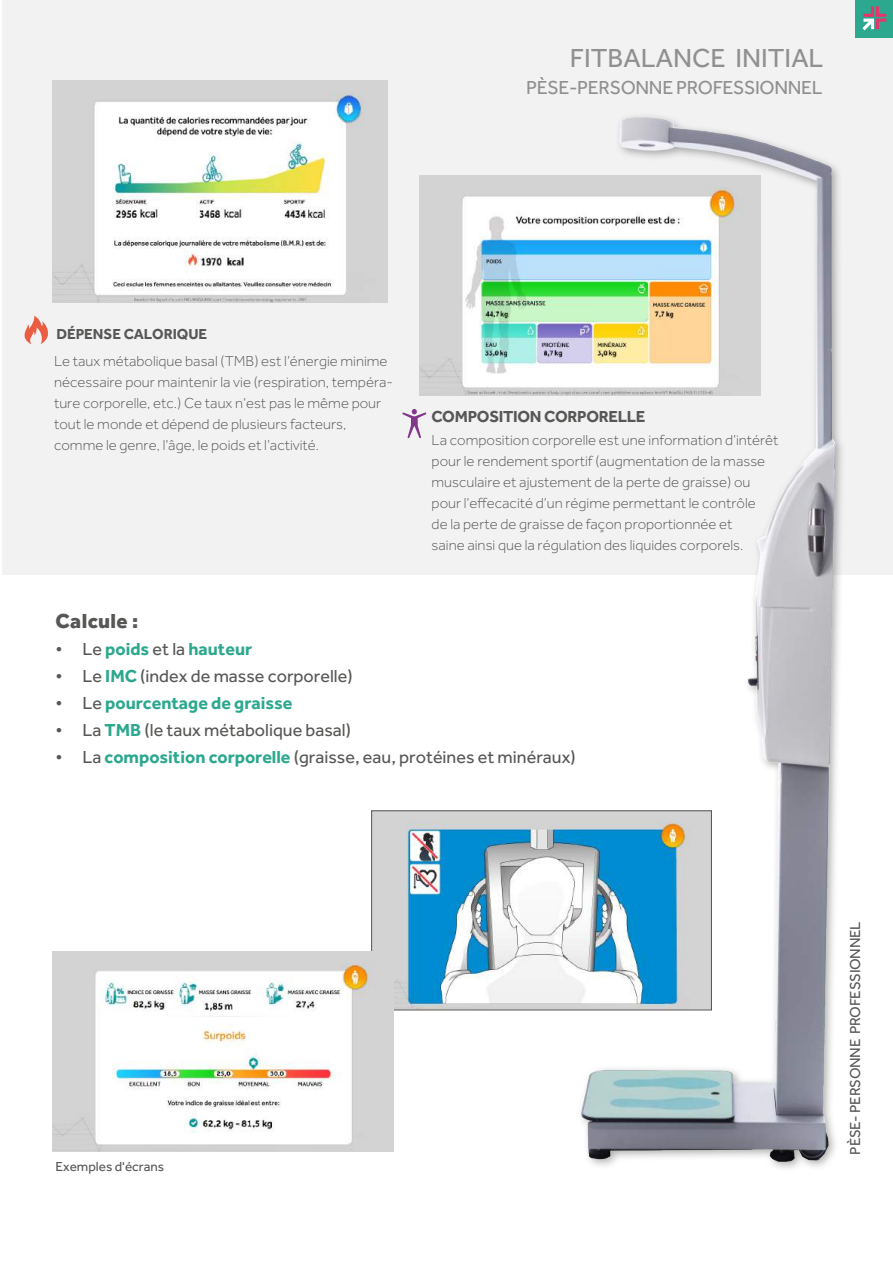
<style>
.page{position:relative;width:893px;height:1263px;background:#fff}
.page>*{position:absolute;margin:0;border:0;box-sizing:border-box;transform-origin:0 0}
.t1{font:27px "Effra";color:#909090}
.t2{font:800 21px "Effra";letter-spacing:.02em;color:#575756}
.t3{font:19.5px "Effra";letter-spacing:-.02em;color:#909090}
.t4{font:18px/27px "Effra";color:#575756;text-align:justify}
.t5{font:700 16.5px "Effra";letter-spacing:-.02em;color:#575756}
.t6{font:300 15px/21px "Effra";color:#575756}
.t7{font:15px "Effra";letter-spacing:-.02em;color:#575756}
.t8{font:700 15px "Effra";letter-spacing:-.005em;color:#575756}
.t9{font:13.5px "Effra";color:#575756}
.s1{font-weight:700;color:#2ca88e}
</style>
<div class="page">
<div style="left:2px;top:0;width:891px;height:574px;background:#f2f2f3"></div>
<svg style="left:577px;top:171px;width:268px;height:840px"></svg>
<img style="left:580px;top:116px;width:257px;height:1053px">
<img style="left:373px;top:813px;width:337px;height:195px">
<div style="left:371px;top:811px;width:341px;height:199px;border:1px solid #575756"></div>
<svg style="left:402px;top:409px;width:24px;height:29px"></svg>
<svg style="left:24px;top:316px;width:24px;height:28px"></svg>
<div style="left:856px;top:0;width:37px;height:37px;background:#2ca88e"></div>
<svg style="left:862px;top:6px;width:24px;height:24px"></svg>
<img style="left:53px;top:951px;width:340px;height:200px">
<img style="left:420px;top:175px;width:340px;height:220px">
<img style="left:52px;top:81px;width:336px;height:222px">
<h1 class="t1" style="left:570px;top:42px;width:255px">FITBALANCE INITIAL</h1>
<h3 class="t3" style="left:526px;top:76px;width:298px">PÈSE-PERSONNE PROFESSIONNEL</h3>
<p class="t8" style="left:56px;top:325px;width:152px">DÉPENSE CALORIQUE</p>
<p class="t6" style="left:54px;top:351px;width:340px">Le taux métabolique basal (TMB) est l’énergie minime nécessaire pour maintenir la vie (respiration, tempéra&shy;ture corporelle, etc.) Ce taux n’est pas le même pour tout le monde et dépend de plusieurs facteurs, comme le genre, l’âge, le poids et l’activité.</p>
<p class="t5" style="left:431px;top:407px;width:215px">COMPOSITION CORPORELLE</p>
<p class="t6" style="left:432px;top:430px;width:348px">La composition corporelle est une information d’intérêt pour le rendement sportif (augmentation de la masse musculaire et ajustement de la perte de graisse) ou pour l’effecacité d’un régime permettant le contrôle<br>de la perte de graisse de façon proportionnée et<br>saine ainsi que la régulation des liquides corporels.</p>
<h2 class="t2" style="left:55px;top:608px;width:84px">Calcule :</h2>
<p class="t4" style="left:55px;top:636px;width:9px">• • • • •</p>
<p class="t4" style="left:82px;top:636px;width:495px;text-align:left">Le <span class="s1">poids</span> et la <span class="s1">hauteur<br></span>Le <span class="s1">IMC</span> (index de masse corporelle)<br>Le <span class="s1">pourcentage de graisse<br></span>La <span class="s1">TMB</span> (le taux métabolique basal)<br>La <span class="s1">composition corporelle</span> (graisse, eau, protéines et minéraux)</p>
<p class="t9" style="left:55px;top:1158px;width:110px">Exemples d'écrans</p>
<p class="t7" style="left:846px;top:1154px;width:234px;rotate:-90deg">PÈSE- PERSONNE PROFESSIONNEL</p>
</div>
